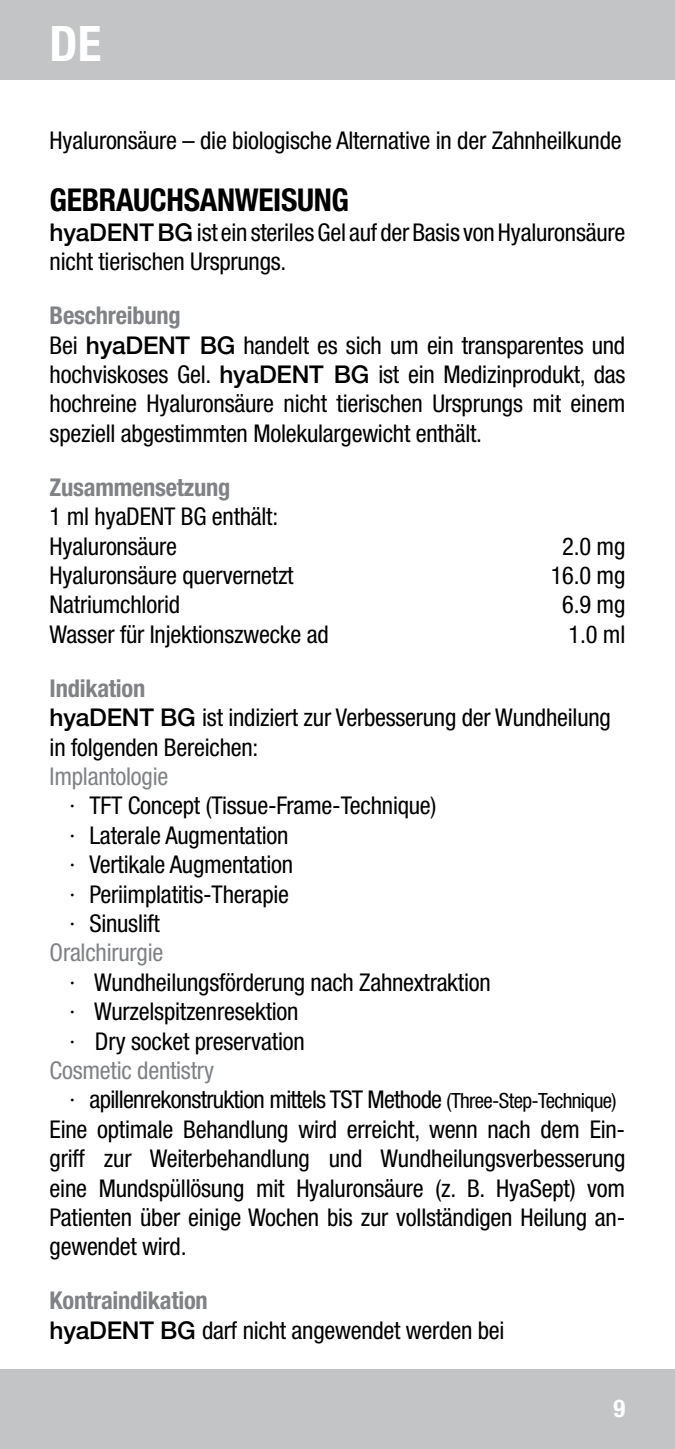
<style>
.page{position:relative;width:675px;height:1449px;background:#fff}
.page>*{position:absolute;margin:0;border:0;box-sizing:border-box;transform-origin:0 0}
.t1{font:700 condensed 49px "Helvetica Neue LT Std";color:#fff}
.t2{font:700 condensed 31.5px "Helvetica Neue LT Pro";letter-spacing:-.01em;color:#000}
.t3{font:condensed 24.5px/29.4px "Helvetica Neue LT Pro";letter-spacing:-.01em;color:#000}
.t4{font:condensed 24.5px "Helvetica Neue LT Pro";letter-spacing:-.03em;color:#000}
.t5{font:condensed 24.5px "Helvetica Neue LT Pro";letter-spacing:-.01em;color:#808285}
.t6{font:700 condensed 24.5px "Helvetica Neue LT Pro";letter-spacing:-.01em;color:#808285}
.t7{font:700 condensed 24.5px "Helvetica Neue LT Std";color:#fff}
.s1{font-weight:500;font-stretch:normal}
.s2{font-weight:700;color:#808285}
.s3{font-size:21px}
</style>
<div class="page">
<div style="left:0;top:0;width:675px;height:79px;background:#c2c4c6"></div>
<div style="left:0;top:1369px;width:675px;height:80px;background:#c2c4c6"></div>
<h1 class="t1" style="left:50px;top:14px;width:53px">DE</h1>
<p class="t3" style="left:50px;top:126px;width:573px">Hyaluronsäure – die biologische Alternative in der Zahnheilkunde</p>
<p class="t2" style="left:50px;top:181px;width:301px">GEBRAUCHSANWEISUNG</p>
<p class="t3" style="left:50px;top:217px;width:577px"><span class="s1">hyaDENT BG</span> ist ein steriles Gel auf der Basis von Hyaluronsäure nicht tierischen Ursprungs.</p>
<p class="t3" style="left:50px;top:301px;width:577px"><span class="s2">Beschreibung<br></span>Bei <span class="s1">hyaDENT BG</span> handelt es sich um ein transparentes und hochviskoses Gel. <span class="s1">hyaDENT BG</span> ist ein Medizinprodukt, das hochreine Hyaluronsäure nicht tierischen Ursprungs mit einem speziell abgestimmten Molekulargewicht enthält.</p>
<p class="t6" style="left:50px;top:472px;width:182px">Zusammensetzung</p>
<p class="t3" style="left:50px;top:501px;width:230px">1 ml hyaDENT BG enthält:<br>Hyaluronsäure</p>
<p class="t3" style="left:562px;top:531px;width:65px">2.0 mg</p>
<p class="t3" style="left:50px;top:560px;width:245px">Hyaluronsäure quervernetzt</p>
<p class="t3" style="left:550px;top:560px;width:76px">16.0 mg</p>
<p class="t3" style="left:50px;top:590px;width:132px">Natriumchlorid</p>
<p class="t3" style="left:562px;top:590px;width:65px">6.9 mg</p>
<p class="t3" style="left:50px;top:619px;width:281px">Wasser für Injektionszwecke ad</p>
<p class="t3" style="left:568px;top:619px;width:58px">1.0 ml</p>
<p class="t3" style="left:50px;top:673px;width:562px"><span class="s2">Indikation<br></span><span class="s1">hyaDENT BG</span> ist indiziert zur Verbesserung der Wundheilung in folgenden Bereichen:</p>
<p class="t5" style="left:50px;top:762px;width:120px">Implantologie</p>
<p class="t3" style="left:69px;top:791px;width:368px">· TFT Concept (Tissue-Frame-Technique) · Laterale Augmentation<br>· Vertikale Augmentation<br>· Periimplatitis-Therapie<br>· Sinuslift</p>
<p class="t5" style="left:50px;top:938px;width:115px">Oralchirurgie</p>
<p class="t3" style="left:69px;top:967px;width:423px">· Wundheilungsförderung nach Zahnextraktion · Wurzelspitzenresektion<br>· Dry socket preservation</p>
<p class="t5" style="left:50px;top:1056px;width:166px">Cosmetic dentistry</p>
<p class="t4" style="left:69px;top:1085px;width:548px">· apillenrekonstruktion mittels TST Methode <span class="s3">(Three-Step-Technique)</span></p>
<p class="t3" style="left:50px;top:1114px;width:577px">Eine optimale Behandlung wird erreicht, wenn nach dem Ein-</p>
<p class="t3" style="left:50px;top:1143px;width:577px">griff zur Weiterbehandlung und Wundheilungsverbesserung</p>
<p class="t3" style="left:50px;top:1173px;width:577px">eine Mundspüllösung mit Hyaluronsäure (z. B. HyaSept) vom</p>
<p class="t3" style="left:50px;top:1202px;width:577px">Patienten über einige Wochen bis zur vollständigen Heilung an-</p>
<p class="t3" style="left:50px;top:1232px;width:138px">gewendet wird.</p>
<p class="t3" style="left:50px;top:1285px;width:456px"><span class="s2">Kontraindikation<br></span><span class="s1">hyaDENT BG</span> darf nicht angewendet werden bei</p>
<p class="t7" style="left:613px;top:1393px;width:13px">9</p>
</div>
